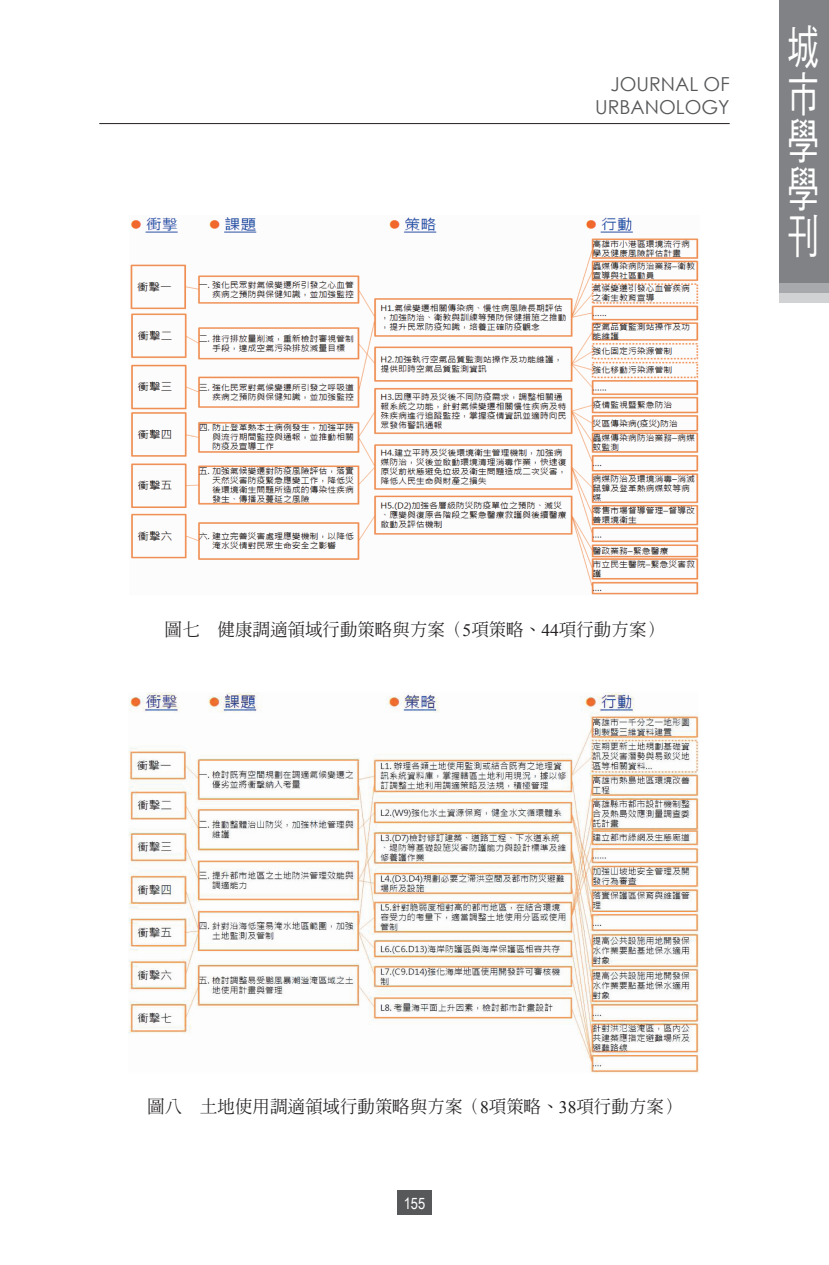
<style>
.page{position:relative;width:829px;height:1265px;background:#fff}
.page>*{position:absolute;margin:0;border:0;box-sizing:border-box;transform-origin:0 0}
.t1{font:47.25px/47.2px "DF Hei Std W5";color:#fff;text-align:justify;scale:.67 1}
.t2{font:19.25px/22.8px "Century Gothic";color:#57585a;text-align:right}
.t3{font:500 17.5px "AR Ming B5";color:#231f20}
.t4{font:15.75px "Arial Narrow";color:#fff}
.s1{font-family:"Times New Roman";font-weight:400}
</style>
<div class="page">
<hr style="left:99px;top:123px;width:630px;height:1px;background:#231f20">
<div style="left:397px;top:1191px;width:35px;height:24px;background:#57585a"></div>
<div style="left:779px;top:20px;width:49px;height:283px;background:#d1d2d4"></div>
<div style="left:779px;top:10px;width:49px;height:283px;background:#a8a9ad"></div>
<div style="left:779px;top:0;width:49px;height:283px;background:#808285"></div>
<img style="left:130px;top:217px;width:569px;height:378px">
<img style="left:129px;top:693px;width:570px;height:380px">
<p class="t2" style="left:595px;top:72px;width:136px">JOURNAL OF<br>URBANOLOGY</p>
<h1 class="t1" style="left:787px;top:23px;width:47px">城市學學刊</h1>
<p class="t3" style="left:165px;top:620px;width:500px">圖七 健康調適領域行動策略與方案（<span class="s1">5</span>項策略、<span class="s1">44</span>項行動方案）</p>
<p class="t3" style="left:147px;top:1098px;width:535px">圖八 土地使用調適領域行動策略與方案（<span class="s1">8</span>項策略、<span class="s1">38</span>項行動方案）</p>
<p class="t4" style="left:403px;top:1191px;width:23px">155</p>
</div>
